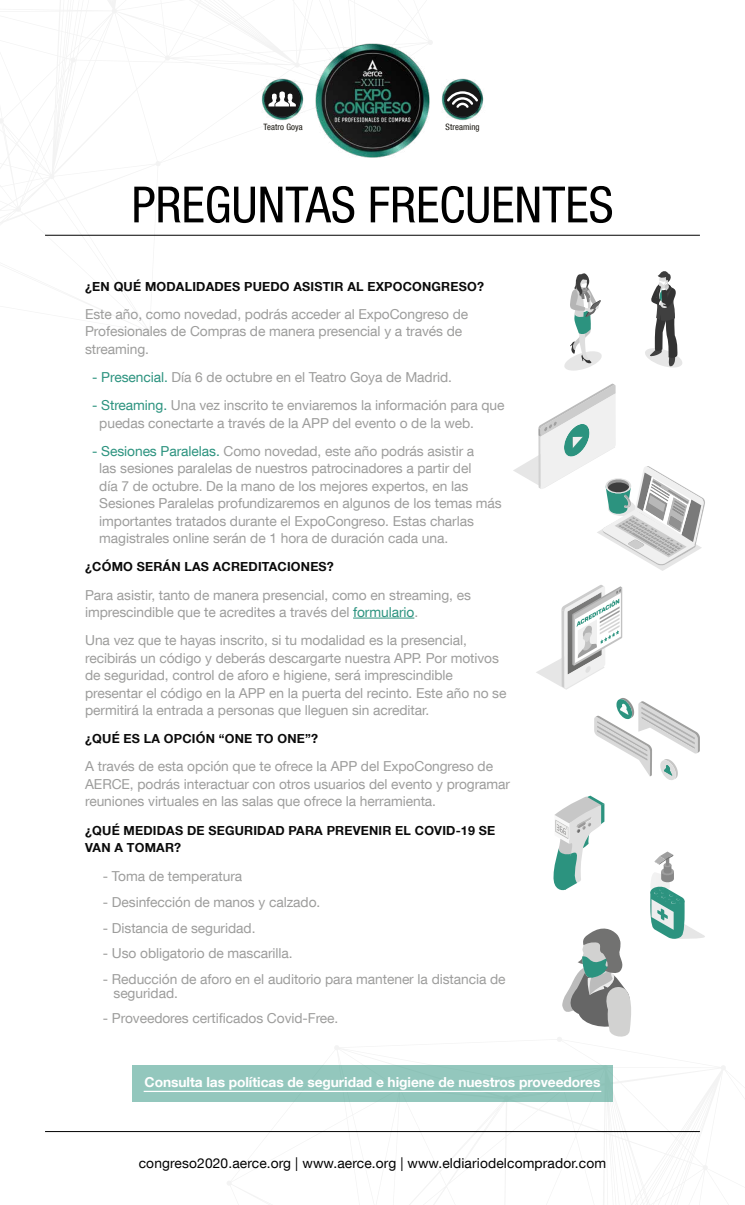
<style>
.page{position:relative;width:745px;height:1205px;background:#fff}
.page>*{position:absolute;margin:0;border:0;box-sizing:border-box;transform-origin:0 0}
.t1{font:condensed 50px "Helvetica Neue LT Com";color:#000}
.t2{font:13.75px/17.5px "Helvetica Neue LT Com";letter-spacing:-.005em;color:#9d9d9c}
.t3{font:13.75px "Helvetica Neue LT Com";letter-spacing:.01em;color:#000}
.t4{font:700 13.75px "Helvetica Neue LT Com";letter-spacing:-.005em;color:#fff}
.t5{font:700 12.5px/17.5px "Helvetica Neue LT Com";letter-spacing:.015em;color:#0a0a0a}
.t6{font:condensed 8.75px "Helvetica Neue LT Com";letter-spacing:.01em;color:#120f08}
.s1{color:#2c937f}
</style>
<div class="page">
<svg style="left:0;top:0;width:486px;height:334px"></svg>
<svg style="left:113px;top:1037px;width:613px;height:168px"></svg>
<hr style="left:45px;top:235px;width:654px;height:1px;background:#000">
<hr style="left:45px;top:1131px;width:654px;height:1px;background:#000">
<img style="left:315px;top:44px;width:114px;height:113px">
<hr style="left:353px;top:618px;width:61px;height:1px;background:#2c937f">
<svg style="left:564px;top:273px;width:38px;height:98px"></svg>
<svg style="left:645px;top:271px;width:37px;height:96px"></svg>
<svg style="left:513px;top:384px;width:191px;height:187px"></svg>
<svg style="left:536px;top:585px;width:86px;height:105px"></svg>
<svg style="left:594px;top:698px;width:105px;height:82px"></svg>
<svg style="left:553px;top:795px;width:51px;height:96px"></svg>
<svg style="left:650px;top:851px;width:55px;height:88px"></svg>
<svg style="left:562px;top:928px;width:72px;height:112px"></svg>
<div style="left:132px;top:1065px;width:480px;height:37px;background:#93c7bd"></div>
<hr style="left:144px;top:1091px;width:457px;height:1px;background:#fff">
<img style="left:257px;top:76px;width:49px;height:49px">
<div style="left:265px;top:82px;width:34px;height:35px;background:#161616;border-radius:50%"></div>
<svg style="left:268px;top:91px;width:28px;height:15px"></svg>
<img style="left:438px;top:76px;width:48px;height:49px">
<div style="left:445px;top:82px;width:34px;height:35px;background:#161616;border-radius:50%"></div>
<svg style="left:446px;top:91px;width:32px;height:17px"></svg>
<p class="t6" style="left:263px;top:122px;width:41px">Teatro Goya</p>
<p class="t6" style="left:445px;top:122px;width:35px">Streaming</p>
<h1 class="t1" style="left:131px;top:175px;width:483px">PREGUNTAS FRECUENTES</h1>
<p class="t5" style="left:85px;top:277px;width:400px">¿EN QUÉ MODALIDADES PUEDO ASISTIR AL EXPOCONGRESO?</p>
<p class="t2" style="left:85px;top:305px;width:384px">Este año, como novedad, podrás acceder al ExpoCongreso de<br>Profesionales de Compras de manera presencial y a través de streaming.</p>
<p class="t2" style="left:92px;top:368px;width:361px"><span class="s1">- Presencial.</span> Día 6 de octubre en el Teatro Goya de Madrid.</p>
<p class="t2" style="left:99px;top:396px;width:406px;text-indent:-7px"><span class="s1">- Streaming.</span> Una vez inscrito te enviaremos la información para que puedas conectarte a través de la APP del evento o de la web.</p>
<p class="t2" style="left:99px;top:442px;width:404px;text-indent:-7px"><span class="s1">- Sesiones Paralelas.</span> Como novedad, este año podrás asistir a<br>las sesiones paralelas de nuestros patrocinadores a partir del<br>día 7 de octubre. De la mano de los mejores expertos, en las Sesiones Paralelas profundizaremos en algunos de los temas más importantes tratados durante el ExpoCongreso. Estas charlas magistrales online serán de 1 hora de duración cada una.</p>
<p class="t5" style="left:85px;top:558px;width:250px">¿CÓMO SERÁN LAS ACREDITACIONES?</p>
<p class="t2" style="left:85px;top:585px;width:387px">Para asistir, tanto de manera presencial, como en streaming, es imprescindible que te acredites a través del <span class="s1">formulario</span>.</p>
<p class="t2" style="left:85px;top:631px;width:422px">Una vez que te hayas inscrito, si tu modalidad es la presencial, recibirás un código y deberás descargarte nuestra APP. Por motivos de seguridad, control de aforo e higiene, será imprescindible presentar el código en la APP en la puerta del recinto. Este año no se permitirá la entrada a personas que lleguen sin acreditar.</p>
<p class="t5" style="left:85px;top:730px;width:234px">¿QUÉ ES LA OPCIÓN “ONE TO ONE”?</p>
<p class="t2" style="left:85px;top:757px;width:426px">A través de esta opción que te ofrece la APP del ExpoCongreso de<br>AERCE, podrás interactuar con otros usuarios del evento y programar reuniones virtuales en las salas que ofrece la herramienta.</p>
<p class="t5" style="left:85px;top:821px;width:411px">¿QUÉ MEDIDAS DE SEGURIDAD PARA PREVENIR EL COVID-19 SE<br>VAN A TOMAR?</p>
<p class="t2" style="left:103px;top:867px;width:141px">- Toma de temperatura</p>
<p class="t2" style="left:103px;top:893px;width:219px">- Desinfección de manos y calzado.</p>
<p class="t2" style="left:103px;top:919px;width:154px">- Distancia de seguridad.</p>
<p class="t2" style="left:103px;top:944px;width:191px">- Uso obligatorio de mascarilla.</p>
<p class="t2" style="left:113px;top:972px;width:393px;line-height:13.8px;text-indent:-11px">- Reducción de aforo en el auditorio para mantener la distancia de seguridad.</p>
<p class="t2" style="left:103px;top:1009px;width:237px">- Proveedores certificados Covid-Free.</p>
<p class="t4" style="left:144px;top:1074px;width:457px">Consulta las políticas de seguridad e higiene de nuestros proveedores</p>
<p class="t3" style="left:139px;top:1154px;width:468px">congreso2020.aerce.org | www.aerce.org | www.eldiariodelcomprador.com</p>
</div>
